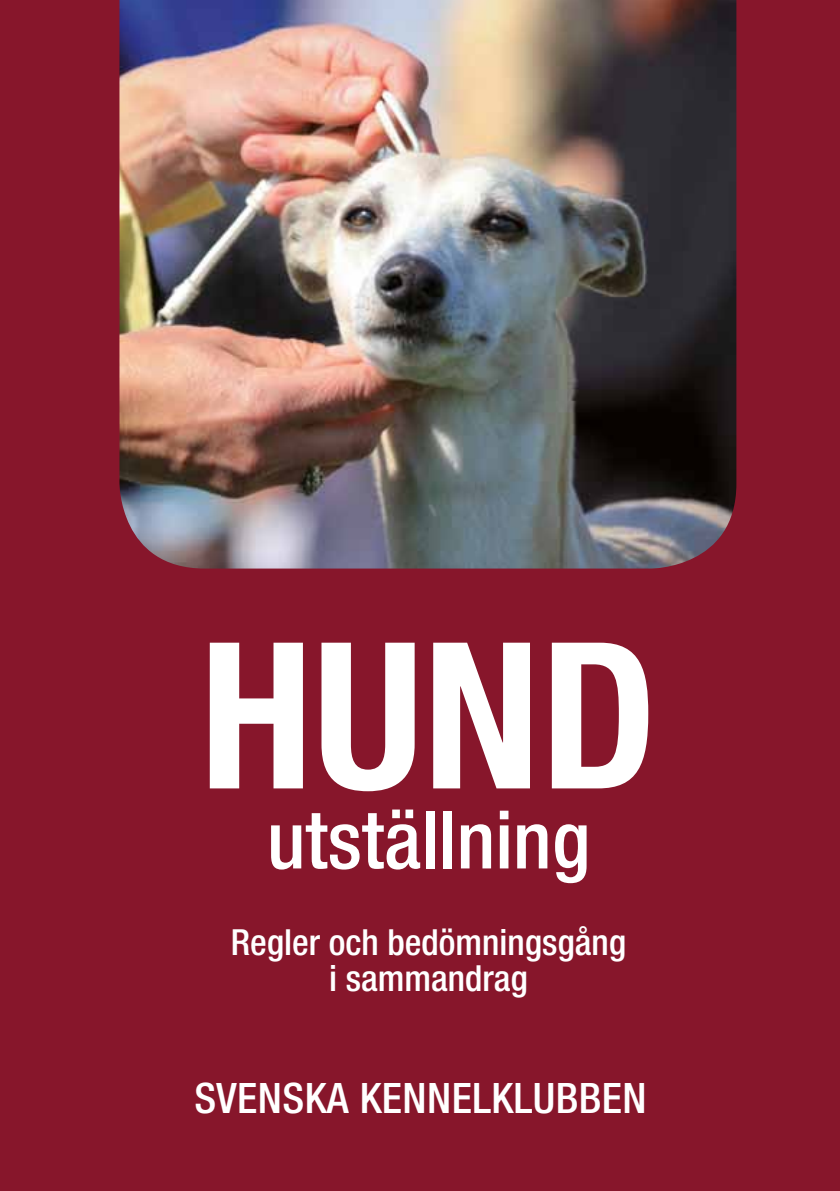
<style>
.page{position:relative;width:840px;height:1191px;background:#fff}
.page>*{position:absolute;margin:0;border:0;box-sizing:border-box;transform-origin:0 0}
.t1{font:700 condensed 204px "Helvetica Neue LT Std";color:#fff}
.t2{font:500 condensed 80px "Helvetica Neue LT Std";color:#fff}
.t3{font:500 condensed 42px "Helvetica Neue LT Std";letter-spacing:.01em;color:#fff}
.t4{font:500 condensed 36px/36px "Helvetica Neue LT Std";color:#fff;text-align:center}
</style>
<div class="page">
<div style="left:0;top:0;width:839px;height:1191px;background:#87162b"></div>
<img style="left:119px;top:0;width:617px;height:568px">
<h1 class="t1" style="left:199px;top:592px;width:459px">HUND</h1>
<h2 class="t2" style="left:267px;top:792px;width:324px">utställning</h2>
<p class="t4" style="left:231px;top:923px;width:396px">Regler och bedömningsgång i sammandrag</p>
<p class="t3" style="left:194px;top:1073px;width:453px">SVENSKA KENNELKLUBBEN</p>
</div>
